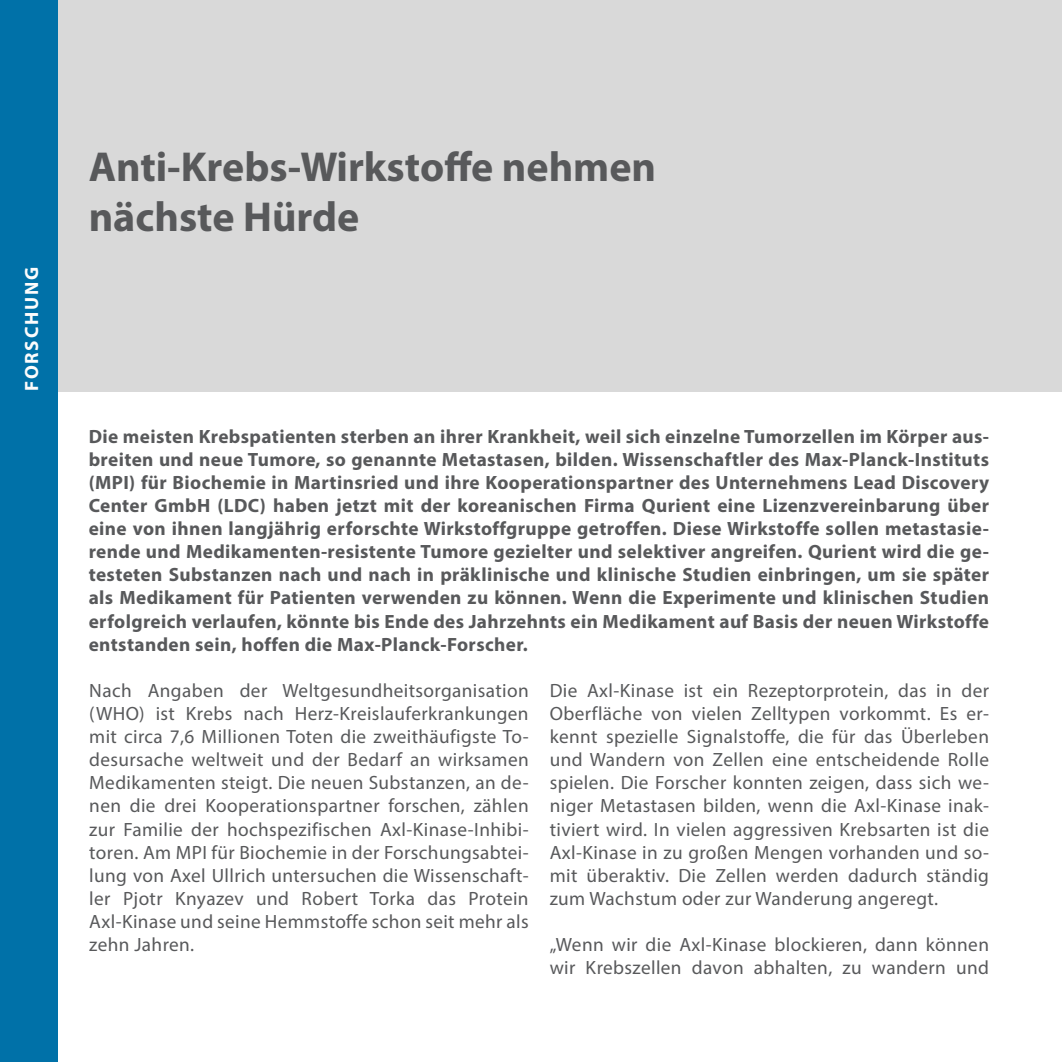
<style>
.page{position:relative;width:1062px;height:1062px;background:#fff}
.page>*{position:absolute;margin:0;border:0;box-sizing:border-box;transform-origin:0 0}
.t1{font:700 42px/50.4px "Myriad Pro";color:#58595b}
.t2{font:19.25px/23.1px "Myriad Pro";letter-spacing:.02em;color:#58595b;text-align:justify}
.t3{font:700 19.25px/23.1px "Myriad Pro";letter-spacing:.02em;color:#58595b;text-align:justify}
.t4{font:700 19.25px "Myriad Pro";letter-spacing:.09em;color:#fcfcfc}
</style>
<div class="page">
<div style="left:0;top:0;width:1062px;height:391px;background:#d9d9d9"></div>
<div style="left:0;top:0;width:57px;height:1062px;background:#0071a8"></div>
<p class="t4" style="left:19px;top:391px;width:123px;rotate:-90deg">Forschung</p>
<h1 class="t1" style="left:89px;top:140px;width:569px">Anti-Krebs-Wirkstoffe nehmen nächste Hürde</h1>
<p class="t3" style="left:89px;top:424px;width:902px">Die meisten Krebspatienten sterben an ihrer Krankheit, weil sich einzelne Tumorzellen im Körper aus&shy;breiten und neue Tumore, so genannte Metastasen, bilden. Wissenschaftler des Max-Planck-Instituts (MPI) für Biochemie in Martinsried und ihre Kooperationspartner des Unternehmens Lead Discovery Center GmbH (LDC) haben jetzt mit der koreanischen Firma Qurient eine Lizenzvereinbarung über eine von ihnen langjährig erforschte Wirkstoffgruppe getroffen. Diese Wirkstoffe sollen metastasie&shy;rende und Medikamenten-resistente Tumore gezielter und selektiver angreifen. Qurient wird die ge&shy;testeten Substanzen nach und nach in präklinische und klinische Studien einbringen, um sie später als Medikament für Patienten verwenden zu können. Wenn die Experimente und klinischen Studien erfolgreich verlaufen, könnte bis Ende des Jahrzehnts ein Medikament auf Basis der neuen Wirkstoffe entstanden sein, hoffen die Max-Planck-Forscher.</p>
<p class="t2" style="left:89px;top:678px;width:441px">Nach Angaben der Weltgesundheitsorganisation (WHO) ist Krebs nach Herz-Kreislauferkrankungen mit circa 7,6 Millionen Toten die zweithäufigste To&shy;desursache weltweit und der Bedarf an wirksamen Medikamenten steigt. Die neuen Substanzen, an de&shy;nen die drei Kooperationspartner forschen, zählen zur Familie der hochspezifischen Axl-Kinase-Inhibi&shy;toren. Am MPI für Biochemie in der Forschungsabtei&shy;lung von Axel Ullrich untersuchen die Wissenschaft&shy;ler Pjotr Knyazev und Robert Torka das Protein Axl-Kinase und seine Hemmstoffe schon seit mehr als zehn Jahren.</p>
<p class="t2" style="left:549px;top:678px;width:441px">Die Axl-Kinase ist ein Rezeptorprotein, das in der Oberfläche von vielen Zelltypen vorkommt. Es er&shy;kennt spezielle Signalstoffe, die für das Überleben und Wandern von Zellen eine entscheidende Rolle spielen. Die Forscher konnten zeigen, dass sich we&shy;niger Metastasen bilden, wenn die Axl-Kinase inak&shy;tiviert wird. In vielen aggressiven Krebsarten ist die Axl-Kinase in zu großen Mengen vorhanden und so&shy;mit überaktiv. Die Zellen werden dadurch ständig zum Wachstum oder zur Wanderung angeregt.</p>
<p class="t2" style="left:549px;top:932px;width:441px">„Wenn wir die Axl-Kinase blockieren, dann können wir Krebszellen davon abhalten, zu wandern und</p>
</div>
